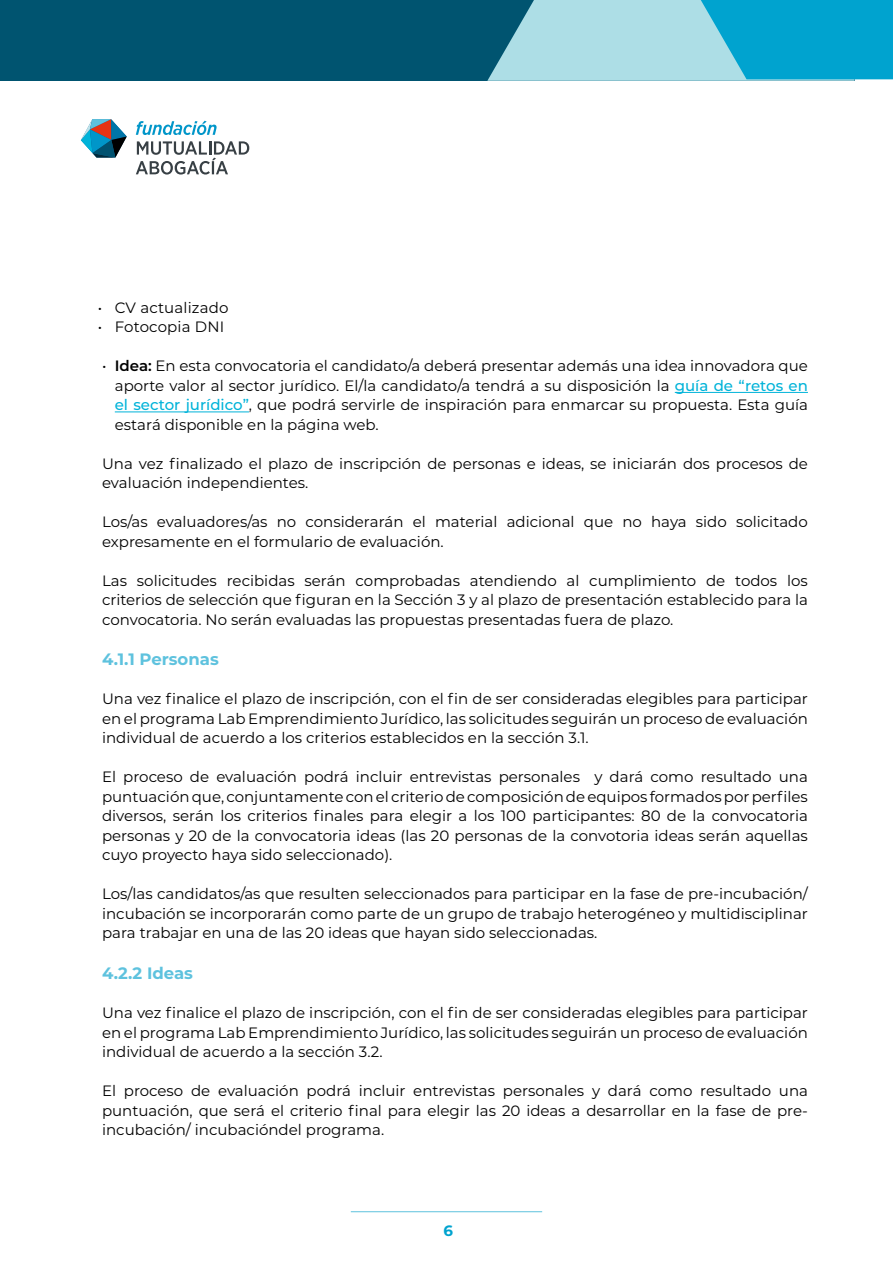
<style>
.page{position:relative;width:893px;height:1263px;background:#fff}
.page>*{position:absolute;margin:0;border:0;box-sizing:border-box;transform-origin:0 0}
.t1{font:700 16.5px "Montserrat";color:#5ec2de}
.t2{font:15px/19.5px "Montserrat";color:#000;text-align:justify}
.t3{font:700 15px "Montserrat";color:#00a3cf}
.s1{font-weight:600}
.s2{font-weight:500;color:#00b3d9}
</style>
<div class="page">
<hr style="left:351px;top:1211px;width:191px;height:1px;background:#5ec2de">
<div style="left:0;top:0;width:855px;height:80px;background:#005470"></div>
<svg style="left:487px;top:0;width:406px;height:81px;background:#5cbdd5"></svg>
<hr style="left:675px;top:392px;width:133px;height:1px;background:#00b3d9">
<hr style="left:115px;top:411px;width:134px;height:1px;background:#00b3d9">
<svg style="left:81px;top:119px;width:46px;height:39px"></svg>
<svg style="left:136px;top:121px;width:81px;height:14px"></svg>
<svg style="left:136px;top:141px;width:113px;height:34px"></svg>
<p class="t2" style="left:98px;top:297px;width:132px">• CV actualizado</p>
<p class="t2" style="left:98px;top:317px;width:128px">• Fotocopia DNI</p>
<p class="t2" style="left:115px;top:356px;width:695px;text-indent:-13px">• <span class="s1">Idea:</span> En esta convocatoria el candidato/a deberá presentar además una idea innovadora que aporte valor al sector jurídico. El/la candidato/a tendrá a su disposición la <span class="s2">guía de “retos en el sector jurídico”</span>, que podrá servirle de inspiración para enmarcar su propuesta. Esta guía estará disponible en la página web.</p>
<p class="t2" style="left:102px;top:453px;width:707px">Una vez finalizado el plazo de inscripción de personas e ideas, se iniciarán dos procesos de evaluación independientes.</p>
<p class="t2" style="left:102px;top:512px;width:707px">Los/as evaluadores/as no considerarán el material adicional que no haya sido solicitado expresamente en el formulario de evaluación.</p>
<p class="t2" style="left:102px;top:570px;width:707px">Las solicitudes recibidas serán comprobadas atendiendo al cumplimiento de todos los criterios de selección que figuran en la Sección 3 y al plazo de presentación establecido para la convocatoria. No serán evaluadas las propuestas presentadas fuera de plazo.</p>
<p class="t1" style="left:102px;top:648px;width:118px">4.1.1 Personas</p>
<p class="t2" style="left:102px;top:689px;width:707px">Una vez finalice el plazo de inscripción, con el fin de ser consideradas elegibles para participar en el programa Lab Emprendimiento Jurídico, las solicitudes seguirán un proceso de evaluación individual de acuerdo a los criterios establecidos en la sección 3.1.</p>
<p class="t2" style="left:102px;top:767px;width:707px">El proceso de evaluación podrá incluir entrevistas personales y dará como resultado una puntuación que, conjuntamente con el criterio de composición de equipos formados por perfiles diversos, serán los criterios finales para elegir a los 100 participantes: 80 de la convocatoria personas y 20 de la convocatoria ideas (las 20 personas de la convotoria ideas serán aquellas cuyo proyecto haya sido seleccionado).</p>
<p class="t2" style="left:102px;top:884px;width:707px">Los/las candidatos/as que resulten seleccionados para participar en la fase de pre-incubación/ incubación se incorporarán como parte de un grupo de trabajo heterogéneo y multidisciplinar para trabajar en una de las 20 ideas que hayan sido seleccionadas.</p>
<p class="t1" style="left:102px;top:961px;width:92px">4.2.2 Ideas</p>
<p class="t2" style="left:102px;top:1002px;width:707px">Una vez finalice el plazo de inscripción, con el fin de ser consideradas elegibles para participar en el programa Lab Emprendimiento Jurídico, las solicitudes seguirán un proceso de evaluación individual de acuerdo a la sección 3.2.</p>
<p class="t2" style="left:102px;top:1080px;width:707px">El proceso de evaluación podrá incluir entrevistas personales y dará como resultado una puntuación, que será el criterio final para elegir las 20 ideas a desarrollar en la fase de pre&shy;incubación/ incubacióndel programa.</p>
<p class="t3" style="left:444px;top:1219px;width:11px">6</p>
</div>
